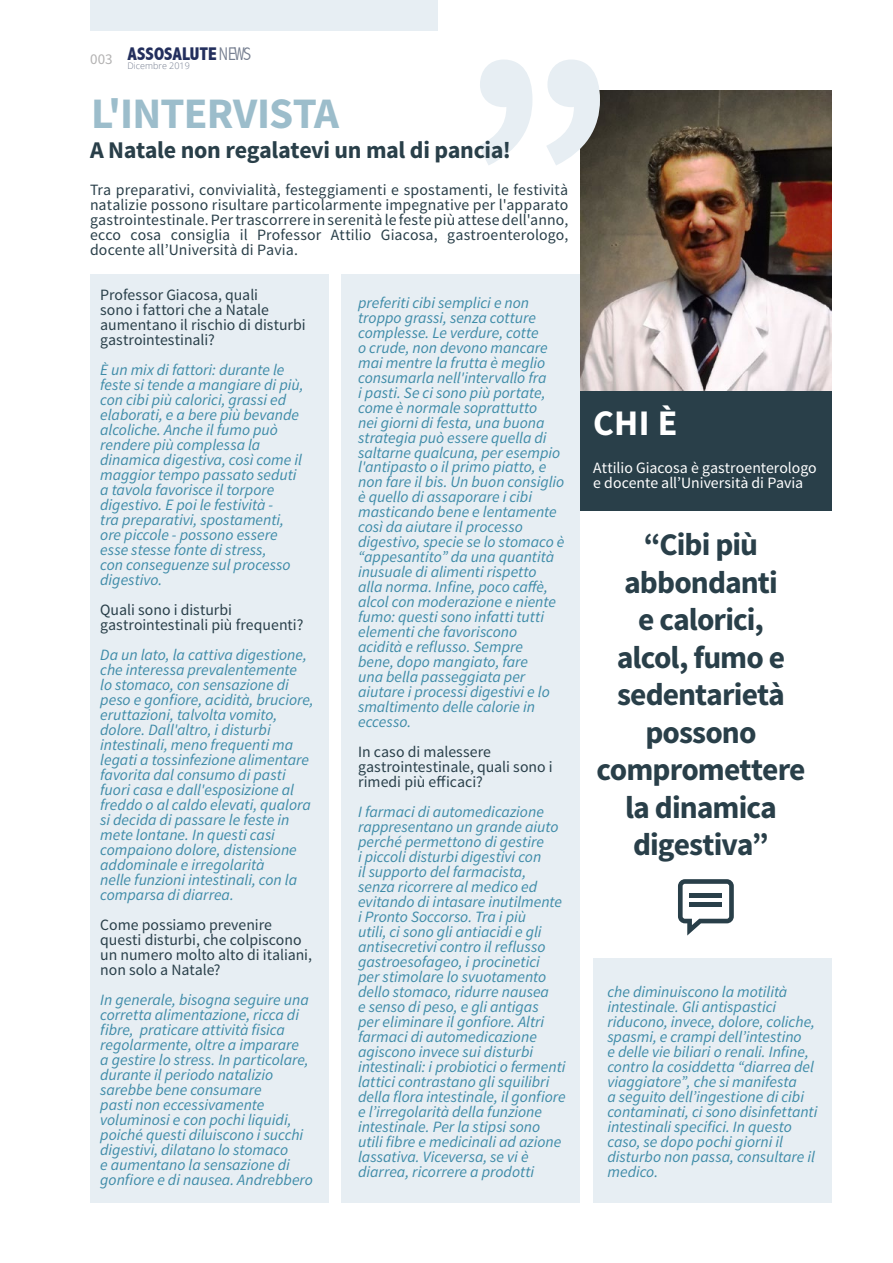
<style>
.page{position:relative;width:893px;height:1263px;background:#fff}
.page>*{position:absolute;margin:0;border:0;box-sizing:border-box;transform-origin:0 0}
.t1{font:700 43.5px "Source Sans Pro";letter-spacing:-.015em;color:#9cbdcb}
.t2{font:700 36px "Source Sans Pro";color:#fff}
.t3{font:700 31.5px/37.5px "Source Sans Pro";letter-spacing:-.03em;color:#293f49;text-align:center}
.t4{font:700 24px "Source Sans Pro";letter-spacing:-.015em;color:#293f49}
.t5{font:800 condensed 18.45px "Abadi";color:#232f5d}
.t6{font:italic 15.75px/15px "Source Sans Pro";color:#3e8ba8}
.t7{font:15.75px/15px "Source Sans Pro";color:#293f49}
.t8{font:15.75px/15px "Source Sans Pro";color:#fff}
.t9{font:300 9px "Open Sans";color:#747d8f}
.s1{font-weight:300;color:#747d8f}
</style>
<div class="page">
<div style="left:90px;top:0;width:347px;height:30px;background:#e7eef3"></div>
<div style="left:90px;top:274px;width:238px;height:929px;background:#e7eef3"></div>
<div style="left:342px;top:274px;width:238px;height:929px;background:#e7eef3"></div>
<div style="left:593px;top:958px;width:239px;height:245px;background:#e7eef3"></div>
<div style="left:580px;top:390px;width:252px;height:120px;background:#293f49"></div>
<svg style="left:678px;top:879px;width:56px;height:56px"></svg>
<div style="left:690px;top:893px;width:32px;height:5px;background:#293f49"></div>
<div style="left:690px;top:902px;width:32px;height:5px;background:#293f49"></div>
<img style="left:580px;top:90px;width:252px;height:300px">
<svg style="left:479px;top:60px;width:53px;height:105px"></svg>
<svg style="left:547px;top:60px;width:53px;height:105px"></svg>
<p class="t5" style="left:90px;top:43px;width:163px"><sub>003</sub> ASSOSALUTE <span class="s1">NEWS</span></p>
<p class="t9" style="left:128px;top:59px;width:64px">Dicembre 2019</p>
<h1 class="t1" style="left:91px;top:85px;width:249px">L'INTERVISTA</h1>
<h3 class="t4" style="left:90px;top:134px;width:422px">A Natale non regalatevi un mal di pancia!</h3>
<p class="t7" style="left:90px;top:183px;width:480px;text-align:justify">Tra preparativi, convivialità, festeggiamenti e spostamenti, le festività natalizie possono risultare particolarmente impegnative per l'apparato gastrointestinale. Per trascorrere in serenità le feste più attese dell'anno, ecco cosa consiglia il Professor Attilio Giacosa, gastroenterologo, docente all’Università di Pavia.</p>
<p class="t7" style="left:100px;top:288px;width:207px">Professor Giacosa, quali<br>sono i fattori che a Natale aumentano il rischio di disturbi gastrointestinali?</p>
<p class="t6" style="left:100px;top:362px;width:205px">È un mix di fattori: durante le feste si tende a mangiare di più, con cibi più calorici, grassi ed elaborati, e a bere più bevande alcoliche. Anche il fumo può rendere più complessa la dinamica digestiva, così come il maggior tempo passato seduti a tavola favorisce il torpore digestivo. E poi le festività -<br>tra preparativi, spostamenti, ore piccole - possono essere esse stesse fonte di stress,<br>con conseguenze sul processo digestivo.</p>
<p class="t7" style="left:100px;top:602px;width:205px">Quali sono i disturbi gastrointestinali più frequenti?</p>
<p class="t6" style="left:100px;top:647px;width:215px">Da un lato, la cattiva digestione, che interessa prevalentemente<br>lo stomaco, con sensazione di peso e gonfiore, acidità, bruciore, eruttazioni, talvolta vomito, dolore. Dall'altro, i disturbi intestinali, meno frequenti ma legati a tossinfezione alimentare favorita dal consumo di pasti fuori casa e dall'esposizione al freddo o al caldo elevati, qualora si decida di passare le feste in mete lontane. In questi casi compaiono dolore, distensione addominale e irregolarità<br>nelle funzioni intestinali, con la comparsa di diarrea.</p>
<p class="t7" style="left:100px;top:917px;width:213px">Come possiamo prevenire questi disturbi, che colpiscono un numero molto alto di italiani, non solo a Natale?</p>
<p class="t6" style="left:100px;top:992px;width:214px">In generale, bisogna seguire una corretta alimentazione, ricca di fibre, praticare attività fisica regolarmente, oltre a imparare<br>a gestire lo stress. In particolare, durante il periodo natalizio sarebbe bene consumare<br>pasti non eccessivamente voluminosi e con pochi liquidi, poiché questi diluiscono i succhi digestivi, dilatano lo stomaco<br>e aumentano la sensazione di gonfiore e di nausea. Andrebbero</p>
<p class="t6" style="left:358px;top:295px;width:208px">preferiti cibi semplici e non troppo grassi, senza cotture complesse. Le verdure, cotte<br>o crude, non devono mancare mai mentre la frutta è meglio consumarla nell'intervallo fra<br>i pasti. Se ci sono più portate, come è normale soprattutto<br>nei giorni di festa, una buona strategia può essere quella di saltarne qualcuna, per esempio l'antipasto o il primo piatto, e non fare il bis. Un buon consiglio è quello di assaporare i cibi masticando bene e lentamente così da aiutare il processo digestivo, specie se lo stomaco è “appesantito” da una quantità inusuale di alimenti rispetto alla norma. Infine, poco caffè, alcol con moderazione e niente fumo: questi sono infatti tutti elementi che favoriscono acidità e reflusso. Sempre<br>bene, dopo mangiato, fare<br>una bella passeggiata per aiutare i processi digestivi e lo smaltimento delle calorie in eccesso.</p>
<p class="t7" style="left:358px;top:745px;width:196px">In caso di malessere gastrointestinale, quali sono i rimedi più efficaci?</p>
<p class="t6" style="left:358px;top:805px;width:209px">I farmaci di automedicazione rappresentano un grande aiuto perché permettono di gestire<br>i piccoli disturbi digestivi con<br>il supporto del farmacista, senza ricorrere al medico ed evitando di intasare inutilmente i Pronto Soccorso. Tra i più<br>utili, ci sono gli antiacidi e gli antisecretivi contro il reflusso gastroesofageo, i procinetici<br>per stimolare lo svuotamento dello stomaco, ridurre nausea<br>e senso di peso, e gli antigas<br>per eliminare il gonfiore. Altri farmaci di automedicazione agiscono invece sui disturbi intestinali: i probiotici o fermenti lattici contrastano gli squilibri della flora intestinale, il gonfiore e l’irregolarità della funzione intestinale. Per la stipsi sono utili fibre e medicinali ad azione lassativa. Viceversa, se vi è diarrea, ricorrere a prodotti</p>
<h2 class="t2" style="left:593px;top:400px;width:86px">CHI È</h2>
<p class="t8" style="left:593px;top:460px;width:225px">Attilio Giacosa è gastroenterologo e docente all’Università di Pavia</p>
<h3 class="t3" style="left:596px;top:527px;width:211px">“Cibi più abbondanti<br>e calorici,<br>alcol, fumo e sedentarietà possono compromettere la dinamica digestiva”</h3>
<p class="t6" style="left:607px;top:984px;width:212px">che diminuiscono la motilità intestinale. Gli antispastici riducono, invece, dolore, coliche, spasmi, e crampi dell’intestino<br>e delle vie biliari o renali. Infine, contro la cosiddetta “diarrea del viaggiatore”, che si manifesta<br>a seguito dell’ingestione di cibi contaminati, ci sono disinfettanti intestinali specifici. In questo caso, se dopo pochi giorni il disturbo non passa, consultare il medico.</p>
</div>
